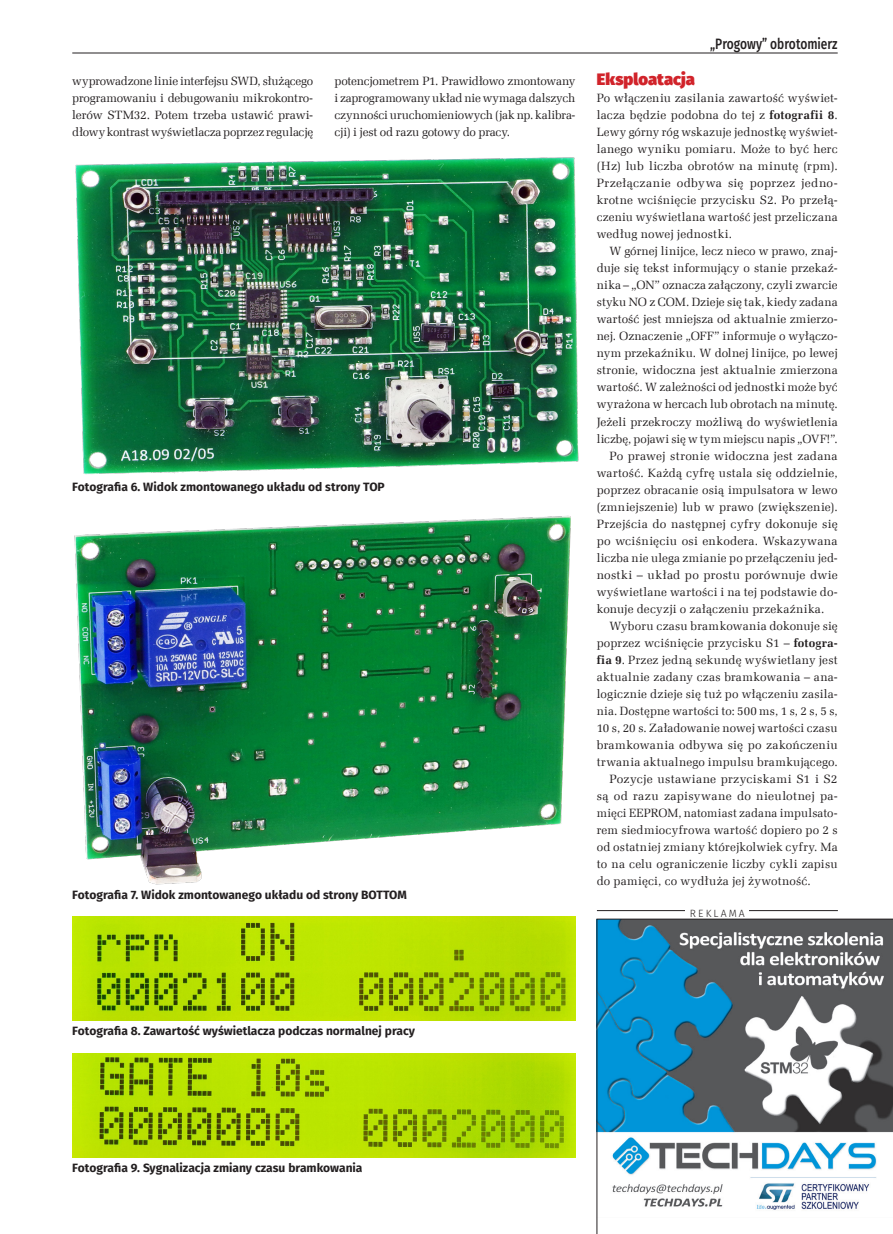
<style>
.page{position:relative;width:893px;height:1234px;background:#fff}
.page>*{position:absolute;margin:0;border:0;box-sizing:border-box;transform-origin:0 0}
._3_Srodtytul{font:900 16.5px "Fira Sans";color:#d1232a}
.t1{font:500 15px "Fira Sans";color:#231f20;scale:.8 1}
._1_Body{font:12px/17px "Zapf Ellipt EU";letter-spacing:.005em;color:#231f20;text-align:justify}
._4_Podpis{font:700 12px "Fira Sans";color:#231f20}
.t2{font:300 10.5px "Fira Sans";letter-spacing:.2em;color:#231f20}
.s1{font-weight:700}
</style>
<div class="page">
<hr style="left:597px;top:910px;width:241px;height:1px;background:#231f20">
<div style="left:685px;top:901px;width:64px;height:20px;background:#fff"></div>
<svg style="left:597px;top:918px;width:296px;height:315px"></svg>
<hr style="left:72px;top:53px;width:766px;height:1px;background:#231f20">
<img style="left:75px;top:157px;width:504px;height:318px">
<img style="left:74px;top:515px;width:497px;height:369px">
<img style="left:72px;top:916px;width:504px;height:103px">
<img style="left:72px;top:1053px;width:503px;height:104px">
<p class="_1_Body" style="left:72px;top:73px;width:242px">wyprowadzone linie interfejsu SWD, służącego programowaniu i debugowaniu mikrokontro&shy;lerów STM32. Potem trzeba ustawić prawi&shy;dłowy kontrast wyświetlacza poprzez regulację</p>
<p class="_1_Body" style="left:334px;top:73px;width:242px">potencjometrem P1. Prawidłowo zmontowany i zaprogramowany układ nie wymaga dalszych czynności uruchomieniowych (jak np. kalibra&shy;cji) i jest od razu gotowy do pracy.</p>
<p class="_4_Podpis" style="left:72px;top:476px;width:314px">Fotografia 6. Widok zmontowanego układu od strony TOP</p>
<p class="_4_Podpis" style="left:72px;top:884px;width:336px">Fotografia 7. Widok zmontowanego układu od strony BOTTOM</p>
<p class="t1" style="left:710px;top:32px;width:161px">„Progowy” obrotomierz</p>
<p class="_3_Srodtytul" style="left:597px;top:64px;width:100px">Eksploatacja</p>
<p class="_1_Body" style="left:597px;top:90px;width:242px">Po włączeniu zasilania zawartość wyświet&shy;lacza będzie podobna do tej z <span class="s1">fotografii 8</span>.<br>Lewy górny róg wskazuje jednostkę wyświet&shy;lanego wyniku pomiaru. Może to być herc (Hz) lub liczba obrotów na minutę (rpm).<br>Przełączanie odbywa się poprzez jedno&shy;krotne wciśnięcie przycisku S2. Po przełą&shy;czeniu wyświetlana wartość jest przeliczana według nowej jednostki.</p>
<p class="_1_Body" style="left:597px;top:243px;width:242px;text-indent:13px">W górnej linijce, lecz nieco w prawo, znaj&shy;duje się tekst informujący o stanie przekaź&shy;nika – „ON” oznacza załączony, czyli zwarcie styku NO z COM. Dzieje się tak, kiedy zadana wartość jest mniejsza od aktualnie zmierzo&shy;nej. Oznaczenie „OFF” informuje o wyłączo&shy;nym przekaźniku. W dolnej linijce, po lewej stronie, widoczna jest aktualnie zmierzona wartość. W zależności od jednostki może być wyrażona w hercach lub obrotach na minutę.<br>Jeżeli przekroczy możliwą do wyświetlenia liczbę, pojawi się w tym miejscu napis „OVF!”.</p>
<p class="_1_Body" style="left:597px;top:447px;width:242px;text-indent:13px">Po prawej stronie widoczna jest zadana wartość. Każdą cyfrę ustala się oddzielnie, poprzez obracanie osią impulsatora w lewo (zmniejszenie) lub w prawo (zwiększenie).<br>Przejścia do następnej cyfry dokonuje się po wciśnięciu osi enkodera. Wskazywana liczba nie ulega zmianie po przełączeniu jed&shy;nostki – układ po prostu porównuje dwie wyświetlane wartości i na tej podstawie do&shy;konuje decyzji o załączeniu przekaźnika.</p>
<p class="_1_Body" style="left:597px;top:617px;width:242px;text-indent:13px">Wyboru czasu bramkowania dokonuje się poprzez wciśnięcie przycisku S1 – <span class="s1">fotogra&shy;fia 9</span>. Przez jedną sekundę wyświetlany jest aktualnie zadany czas bramkowania – ana&shy;logicznie dzieje się tuż po włączeniu zasila&shy;nia. Dostępne wartości to: 500 ms, 1 s, 2 s, 5 s, 10 s, 20 s. Załadowanie nowej wartości czasu bramkowania odbywa się po zakończeniu trwania aktualnego impulsu bramkującego.</p>
<p class="_1_Body" style="left:597px;top:770px;width:242px;text-indent:13px">Pozycje ustawiane przyciskami S1 i S2 są od razu zapisywane do nieulotnej pa&shy;mięci EEPROM, natomiast zadana impulsato&shy;rem siedmiocyfrowa wartość dopiero po 2 s od ostatniej zmiany którejkolwiek cyfry. Ma to na celu ograniczenie liczby cykli zapisu do pamięci, co wydłuża jej żywotność.</p>
<p class="t2" style="left:690px;top:905px;width:56px">REKLAMA</p>
<p class="_4_Podpis" style="left:72px;top:1020px;width:344px">Fotografia 8. Zawartość wyświetlacza podczas normalnej pracy</p>
<p class="_4_Podpis" style="left:72px;top:1156px;width:292px">Fotografia 9. Sygnalizacja zmiany czasu bramkowania</p>
</div>
